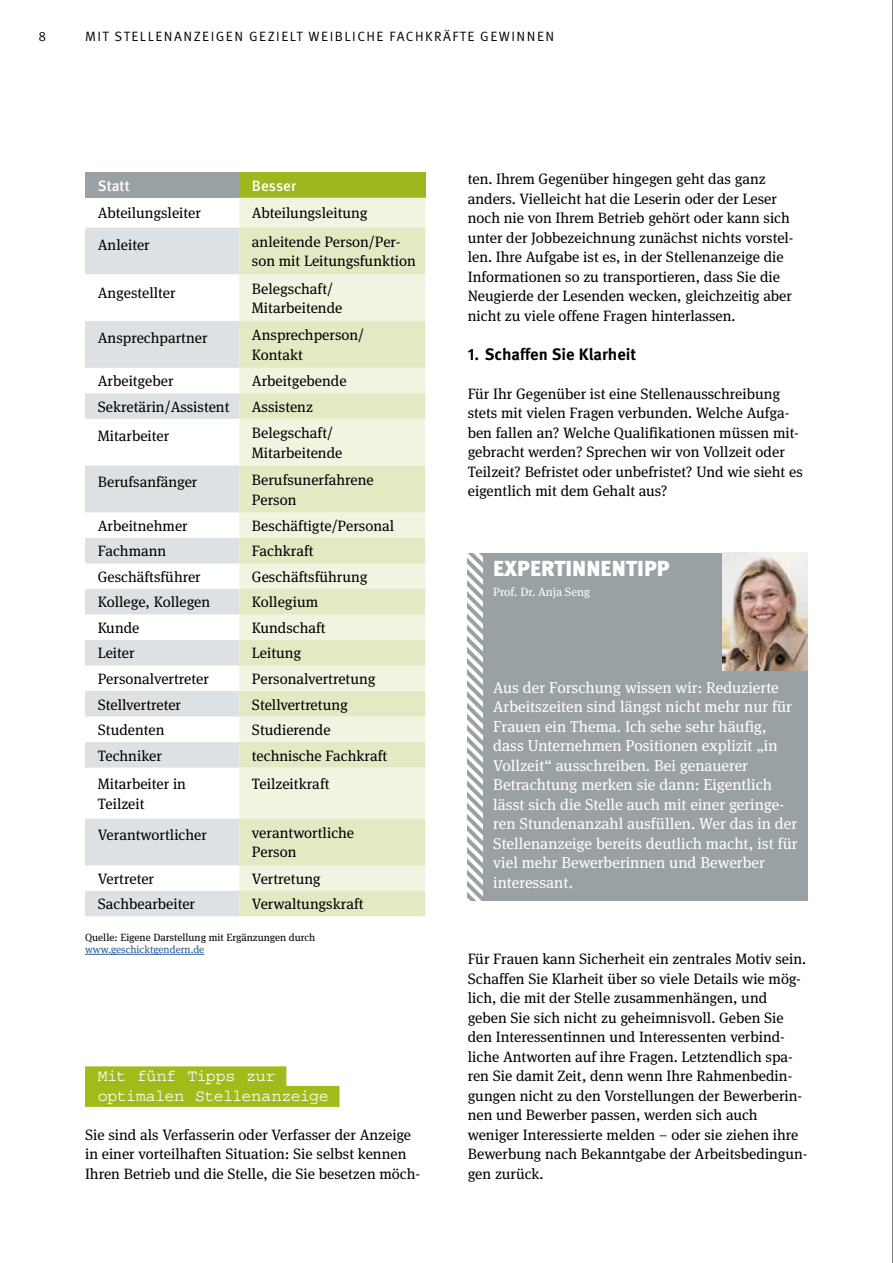
<style>
.page{position:relative;width:893px;height:1263px;background:#fff}
.page>*{position:absolute;margin:0;border:0;box-sizing:border-box;transform-origin:0 0}
.t1{font:900 21.75px "Meta OT";color:#fff}
.t2{font:16.5px/19.5px "Courier Std";letter-spacing:-.02em;color:#fff}
.t3{font:700 16.5px "Meta OT";color:#000}
.t4{font:15.75px/19.5px "Meta Serif OT";color:#fff}
.t5{font:15px/19.5px "Meta Serif OT";color:#000}
.t6{font:500 15px "Meta OT";color:#fff}
.t7{font:13.5px "Meta OT Norm";letter-spacing:.11em;color:#000}
.t8{font:12px "Meta Serif OT";letter-spacing:-.005em;color:#fff}
.t9{font:10.5px "Meta Serif OT";color:#000}
.t10{font:10.5px "Meta Serif OT";color:#275b9b}
</style>
<div class="page">
<hr style="left:892px;top:0;width:1px;height:1263px;background:#000">
<hr style="left:85px;top:954px;width:119px;height:1px;background:#275b9b">
<div style="left:85px;top:172px;width:154px;height:26px;background:#9aa1a5"></div>
<div style="left:239px;top:172px;width:186px;height:26px;background:#9db71f"></div>
<div style="left:239px;top:198px;width:186px;height:29px;background:#f2f4e2"></div>
<svg style="left:85px;top:227px;width:154px;height:689px;fill:#dde1e3"></svg>
<svg style="left:239px;top:227px;width:186px;height:689px;background:#eaeed2"></svg>
<div style="left:85px;top:1066px;width:201px;height:21px;background:#a2bb1b"></div>
<div style="left:85px;top:1086px;width:254px;height:21px;background:#a2bb1b"></div>
<div style="left:468px;top:553px;width:340px;height:347px;background:#9aa1a5"></div>
<img style="left:723px;top:553px;width:85px;height:117px">
<svg style="left:467px;top:553px;width:16px;height:348px"></svg>
<p class="t7" style="left:39px;top:28px;width:9px">8</p>
<p class="t7" style="left:85px;top:28px;width:471px">MIT STELLENANZEIGEN GEZIELT WEIBLICHE FACHKRÄFTE GEWINNEN</p>
<p class="t6" style="left:98px;top:177px;width:34px">Statt</p>
<p class="t6" style="left:252px;top:177px;width:46px">Besser</p>
<p class="t5" style="left:98px;top:203px;width:105px">Abteilungsleiter</p>
<p class="t5" style="left:252px;top:203px;width:117px">Abteilungsleitung</p>
<p class="t5" style="left:98px;top:235px;width:53px">Anleiter</p>
<p class="t5" style="left:252px;top:232px;width:165px">anleitende Person/Per&shy;son mit Leitungsfunktion</p>
<p class="t5" style="left:98px;top:283px;width:79px">Angestellter</p>
<p class="t5" style="left:252px;top:279px;width:92px">Belegschaft/<br>Mitarbeitende</p>
<p class="t5" style="left:98px;top:327px;width:111px">Ansprechpartner</p>
<p class="t5" style="left:252px;top:325px;width:114px">Ansprechperson/<br>Kontakt</p>
<p class="t5" style="left:98px;top:371px;width:77px">Arbeitgeber</p>
<p class="t5" style="left:252px;top:371px;width:96px">Arbeitgebende</p>
<p class="t5" style="left:98px;top:397px;width:133px">Sekretärin/Assistent</p>
<p class="t5" style="left:252px;top:397px;width:62px">Assistenz</p>
<p class="t5" style="left:98px;top:425px;width:73px">Mitarbeiter</p>
<p class="t5" style="left:252px;top:423px;width:92px">Belegschaft/<br>Mitarbeitende</p>
<p class="t5" style="left:98px;top:472px;width:101px">Berufsanfänger</p>
<p class="t5" style="left:252px;top:470px;width:123px">Berufsunerfahrene<br>Person</p>
<p class="t5" style="left:98px;top:516px;width:91px">Arbeitnehmer</p>
<p class="t5" style="left:252px;top:516px;width:144px">Beschäftigte/Personal</p>
<p class="t5" style="left:98px;top:541px;width:70px">Fachmann</p>
<p class="t5" style="left:252px;top:541px;width:63px">Fachkraft</p>
<p class="t5" style="left:98px;top:567px;width:104px">Geschäftsführer</p>
<p class="t5" style="left:252px;top:567px;width:117px">Geschäftsführung</p>
<p class="t5" style="left:98px;top:592px;width:114px">Kollege, Kollegen</p>
<p class="t5" style="left:252px;top:592px;width:68px">Kollegium</p>
<p class="t5" style="left:98px;top:618px;width:43px">Kunde</p>
<p class="t5" style="left:252px;top:618px;width:75px">Kundschaft</p>
<p class="t5" style="left:98px;top:643px;width:38px">Leiter</p>
<p class="t5" style="left:252px;top:643px;width:51px">Leitung</p>
<p class="t5" style="left:98px;top:669px;width:113px">Personalvertreter</p>
<p class="t5" style="left:252px;top:669px;width:125px">Personalvertretung</p>
<p class="t5" style="left:98px;top:694px;width:85px">Stellvertreter</p>
<p class="t5" style="left:252px;top:694px;width:97px">Stellvertretung</p>
<p class="t5" style="left:98px;top:720px;width:68px">Studenten</p>
<p class="t5" style="left:252px;top:720px;width:80px">Studierende</p>
<p class="t5" style="left:98px;top:745px;width:66px">Techniker</p>
<p class="t5" style="left:252px;top:745px;width:137px">technische Fachkraft</p>
<p class="t5" style="left:98px;top:774px;width:90px">Mitarbeiter in<br>Teilzeit</p>
<p class="t5" style="left:252px;top:774px;width:79px">Teilzeitkraft</p>
<p class="t5" style="left:98px;top:825px;width:111px">Verantwortlicher</p>
<p class="t5" style="left:252px;top:823px;width:104px">verantwortliche<br>Person</p>
<p class="t5" style="left:98px;top:869px;width:58px">Vertreter</p>
<p class="t5" style="left:252px;top:869px;width:70px">Vertretung</p>
<p class="t5" style="left:98px;top:894px;width:99px">Sachbearbeiter</p>
<p class="t5" style="left:252px;top:894px;width:113px">Verwaltungskraft</p>
<p class="t9" style="left:85px;top:930px;width:232px">Quelle: Eigene Darstellung mit Ergänzungen durch</p>
<p class="t10" style="left:85px;top:943px;width:121px">www.geschicktgendern.de</p>
<p class="t2" style="left:98px;top:1067px;width:233px">Mit fünf Tipps zur optimalen Stellenanzeige</p>
<p class="t5" style="left:85px;top:1125px;width:337px">Sie sind als Verfasserin oder Verfasser der Anzeige in einer vorteilhaften Situation: Sie selbst kennen<br>Ihren Betrieb und die Stelle, die Sie besetzen möch-</p>
<p class="t5" style="left:468px;top:169px;width:327px">ten. Ihrem Gegenüber hingegen geht das ganz anders. Vielleicht hat die Leserin oder der Leser noch nie von Ihrem Betrieb gehört oder kann sich unter der Jobbezeichnung zunächst nichts vorstel&shy;len. Ihre Aufgabe ist es, in der Stellenanzeige die Informationen so zu transportieren, dass Sie die Neugierde der Lesenden wecken, gleichzeitig aber nicht zu viele offene Fragen hinterlassen.</p>
<p class="t3" style="left:468px;top:344px;width:170px">1. Schaffen Sie Klarheit</p>
<p class="t5" style="left:468px;top:384px;width:337px">Für Ihr Gegenüber ist eine Stellenausschreibung stets mit vielen Fragen verbunden. Welche Aufga&shy;ben fallen an? Welche Qualifikationen müssen mit&shy;gebracht werden? Sprechen wir von Vollzeit oder Teilzeit? Befristet oder unbefristet? Und wie sieht es eigentlich mit dem Gehalt aus?</p>
<h1 class="t1" style="left:493px;top:555px;width:178px">EXPERTINNENTIPP</h1>
<p class="t8" style="left:493px;top:584px;width:98px">Prof. Dr. Anja Seng</p>
<p class="t4" style="left:493px;top:677px;width:306px">Aus der Forschung wissen wir: Reduzierte Arbeitszeiten sind längst nicht mehr nur für Frauen ein Thema. Ich sehe sehr häufig, dass Unternehmen Positionen explizit „in Vollzeit“ ausschreiben. Bei genauerer Betrachtung merken sie dann: Eigentlich lässt sich die Stelle auch mit einer geringe&shy;ren Stundenanzahl ausfüllen. Wer das in der Stellenanzeige bereits deutlich macht, ist für viel mehr Bewerberinnen und Bewerber interessant.</p>
<p class="t5" style="left:468px;top:949px;width:341px">Für Frauen kann Sicherheit ein zentrales Motiv sein.<br>Schaffen Sie Klarheit über so viele Details wie mög&shy;lich, die mit der Stelle zusammenhängen, und geben Sie sich nicht zu geheimnisvoll. Geben Sie den Interessentinnen und Interessenten verbind&shy;liche Antworten auf ihre Fragen. Letztendlich spa&shy;ren Sie damit Zeit, denn wenn Ihre Rahmenbedin&shy;gungen nicht zu den Vorstellungen der Bewerberin&shy;nen und Bewerber passen, werden sich auch weniger Interessierte melden – oder sie ziehen ihre Bewerbung nach Bekanntgabe der Arbeitsbedingun&shy;gen zurück.</p>
</div>
